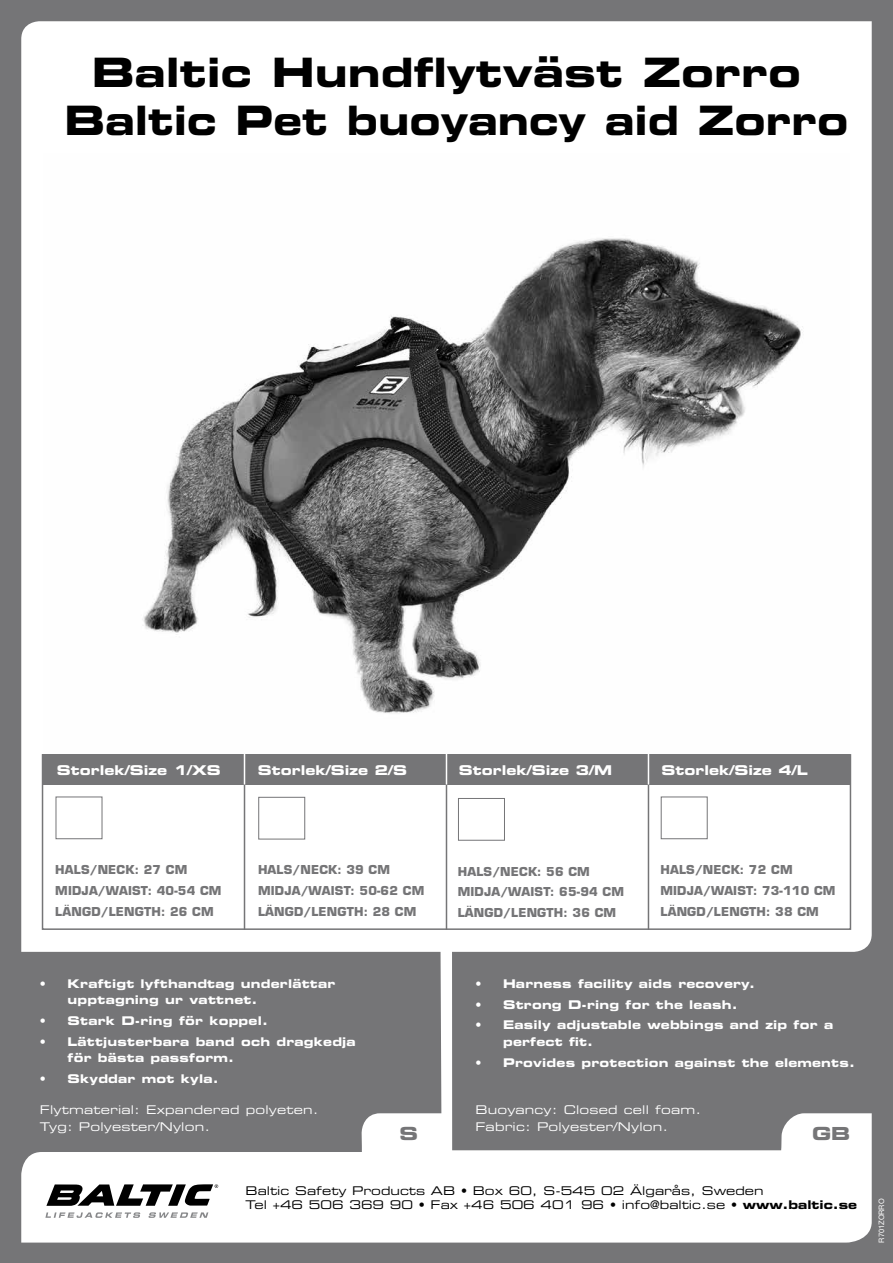
<style>
.page{position:relative;width:893px;height:1263px;background:#757577}
.page>*{position:absolute;margin:0;border:0;box-sizing:border-box;transform-origin:0 0}
.t1{font:40.5px/48.6px "Eurostile Bold Extended Two";color:#000;text-align:center}
.t2{font:18px "Eurostile Bold Extended Two";color:#757577}
.t3{font:13.5px "Eurostile Bold Extended Two";color:#fff}
.t4{font:12px/16.5px "Eurostile Bold Extended Two";letter-spacing:.015em;color:#fff}
.t5{font:700 12px/20.7px "Eurostile";letter-spacing:.015em;color:#757577}
.t6{font:12px/14.4px "Eurostile Extended Two";color:#000}
.t7{font:12px/16.5px "Eurostile Extended Two";letter-spacing:.015em;color:#fff}
.t8{font:7.5px "Helvetica Neue";color:#fff}
.s1{font-family:"Eurostile Bold Extended Two"}
</style>
<div class="page">
<div style="left:21px;top:21px;width:851px;height:929px;background:#fff"></div>
<svg style="left:21px;top:950px;width:851px;height:292px"></svg>
<hr style="left:244px;top:754px;width:1px;height:176px;background:#757577">
<hr style="left:446px;top:754px;width:1px;height:176px;background:#757577">
<hr style="left:648px;top:754px;width:1px;height:176px;background:#757577">
<div style="left:258px;top:797px;width:47px;height:42px;border:1px solid #757577"></div>
<div style="left:458px;top:798px;width:47px;height:43px;border:1px solid #757577"></div>
<div style="left:661px;top:796px;width:47px;height:43px;border:1px solid #757577"></div>
<svg style="left:45px;top:1212px;width:95px;height:6px"></svg>
<svg style="left:148px;top:1212px;width:60px;height:6px"></svg>
<svg style="left:46px;top:1184px;width:172px;height:22px;background:#6a6a6a"></svg>
<img style="left:43px;top:153px;width:807px;height:601px">
<div style="left:42px;top:754px;width:808px;height:30px;background:#757577"></div>
<div style="left:42px;top:754px;width:809px;height:176px;border:2px solid #757577"></div>
<hr style="left:244px;top:754px;width:1px;height:30px;background:#fff">
<hr style="left:446px;top:754px;width:1px;height:30px;background:#fff">
<hr style="left:648px;top:754px;width:1px;height:30px;background:#fff">
<h1 class="t1" style="left:65px;top:47px;width:785px">Baltic Hundflytväst Zorro<br>Baltic Pet buoyancy aid Zorro</h1>
<p class="t3" style="left:57px;top:760px;width:166px">Storlek/Size 1/XS</p>
<p class="t3" style="left:258px;top:760px;width:151px">Storlek/Size 2/S</p>
<p class="t3" style="left:459px;top:760px;width:155px">Storlek/Size 3/M</p>
<p class="t3" style="left:661px;top:760px;width:148px">Storlek/Size 4/L</p>
<p class="t5" style="left:55px;top:859px;width:168px">HALS/NECK: 27 CM<br>MIDJA/WAIST: 40-54 CM<br>LÄNGD/LENGTH: 26 CM</p>
<p class="t5" style="left:258px;top:860px;width:168px">HALS/NECK: 39 CM<br>MIDJA/WAIST: 50-62 CM<br>LÄNGD/LENGTH: 28 CM</p>
<p class="t5" style="left:458px;top:861px;width:168px">HALS/NECK: 56 CM<br>MIDJA/WAIST: 65-94 CM<br>LÄNGD/LENGTH: 36 CM</p>
<p class="t5" style="left:660px;top:859px;width:177px">HALS/NECK: 72 CM<br>MIDJA/WAIST: 73-110 CM<br>LÄNGD/LENGTH: 38 CM</p>
<p class="t4" style="left:68px;top:975px;width:269px;text-indent:-28px">• Kraftigt lyfthandtag underlättar upptagning ur vattnet.</p>
<p class="t4" style="left:40px;top:1012px;width:229px">• Stark D-ring för koppel.</p>
<p class="t4" style="left:68px;top:1033px;width:290px;text-indent:-28px">• Lättjusterbara band och dragkedja för bästa passform.</p>
<p class="t4" style="left:40px;top:1070px;width:180px">• Skyddar mot kyla.</p>
<p class="t7" style="left:40px;top:1102px;width:280px">Flytmaterial: Expanderad polyeten.<br>Tyg: Polyester/Nylon.</p>
<p class="t4" style="left:475px;top:975px;width:281px">• Harness facility aids recovery.</p>
<p class="t4" style="left:475px;top:996px;width:264px">• Strong D-ring for the leash.</p>
<p class="t4" style="left:503px;top:1016px;width:332px;text-indent:-28px">• Easily adjustable webbings and zip for a perfect fit.</p>
<p class="t4" style="left:475px;top:1054px;width:381px">• Provides protection against the elements.</p>
<p class="t7" style="left:475px;top:1101px;width:227px">Buoyancy: Closed cell foam.<br>Fabric: Polyester/Nylon.</p>
<h2 class="t2" style="left:400px;top:1121px;width:20px">S</h2>
<h2 class="t2" style="left:812px;top:1121px;width:40px">GB</h2>
<p class="t6" style="left:246px;top:1183px;width:613px">Baltic Safety Products AB • Box 60, S-545 02 Älgarås, Sweden<br>Tel +46 506 369 90 • Fax +46 506 401 96 • info@baltic.se • <span class="s1">www.baltic.se</span></p>
<p class="t8" style="left:877px;top:1242px;width:45px;rotate:-90deg">R701ZORRO</p>
</div>
